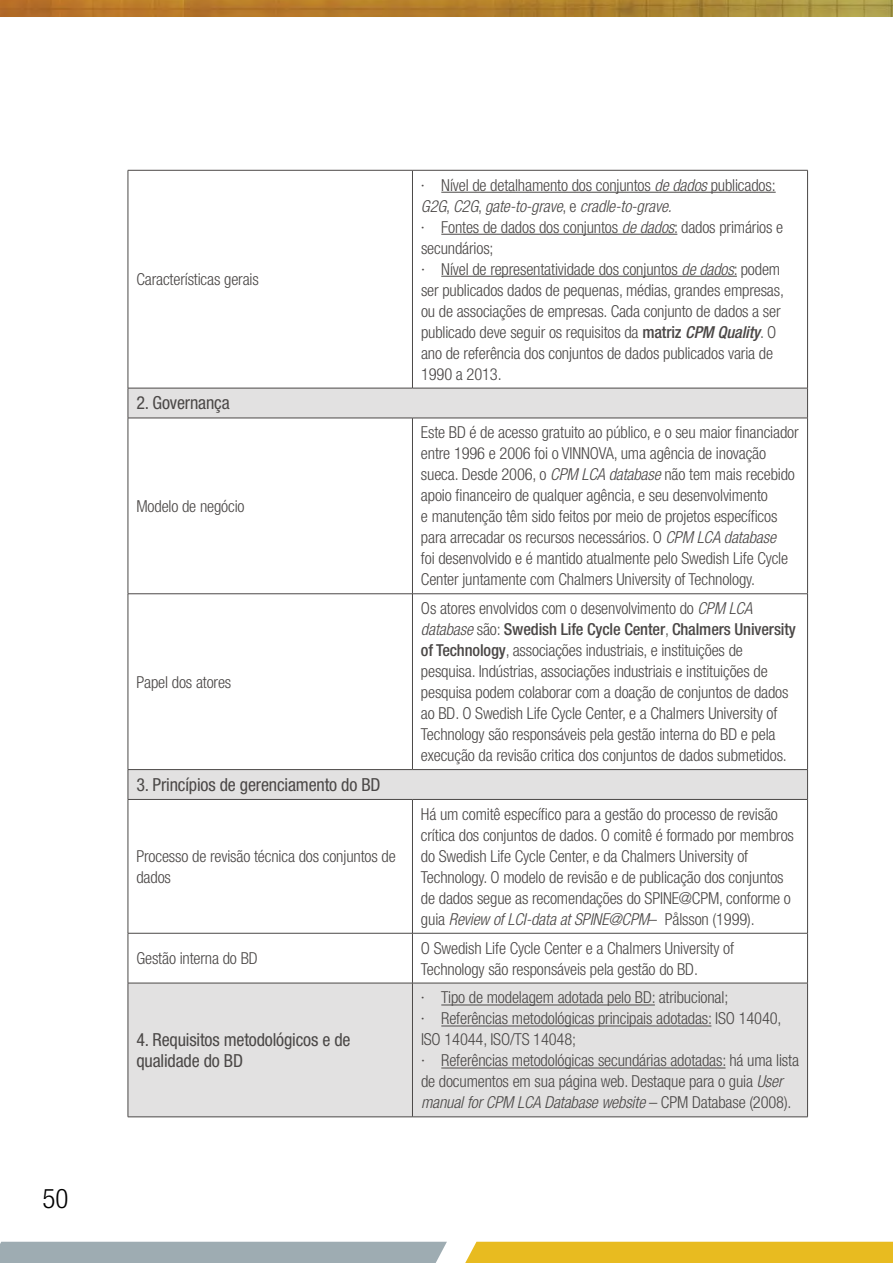
<style>
.page{position:relative;width:893px;height:1263px;background:#fff}
.page>*{position:absolute;margin:0;border:0;box-sizing:border-box;transform-origin:0 0}
.t1{font:300 condensed 27px "Helvetica Neue LT Std";color:#000}
.t2{font:condensed 18px/21px "Helvetica Neue LT Std";letter-spacing:-.01em;color:#4b4847}
.t3{font:300 condensed 16.5px/21px "Helvetica Neue LT Std";letter-spacing:-.01em;color:#4b4847}
.s1{font-style:italic}
.s2{font-weight:500}
.s3{font-weight:500;font-style:italic}
</style>
<div class="page">
<img style="left:0;top:0;width:893px;height:17px">
<div style="left:0;top:1242px;width:447px;height:21px;background:#9eacb2"></div>
<div style="left:465px;top:1242px;width:428px;height:21px;background:#e8bb20"></div>
<svg style="left:129px;top:389px;width:678px;height:727px"></svg>
<hr style="left:128px;top:170px;width:284px;height:1px;background:#4b4847">
<hr style="left:128px;top:170px;width:1px;height:218px;background:#4b4847">
<hr style="left:412px;top:170px;width:396px;height:1px;background:#4b4847">
<hr style="left:412px;top:170px;width:1px;height:218px;background:#4b4847">
<hr style="left:807px;top:170px;width:1px;height:218px;background:#4b4847">
<hr style="left:128px;top:388px;width:284px;height:1px;background:#4b4847">
<hr style="left:128px;top:388px;width:1px;height:30px;background:#4b4847">
<hr style="left:412px;top:388px;width:396px;height:1px;background:#4b4847">
<hr style="left:807px;top:388px;width:1px;height:30px;background:#4b4847">
<hr style="left:128px;top:418px;width:284px;height:1px;background:#4b4847">
<hr style="left:128px;top:418px;width:1px;height:176px;background:#4b4847">
<hr style="left:412px;top:418px;width:396px;height:1px;background:#4b4847">
<hr style="left:412px;top:418px;width:1px;height:176px;background:#4b4847">
<hr style="left:807px;top:418px;width:1px;height:176px;background:#4b4847">
<hr style="left:128px;top:593px;width:284px;height:1px;background:#4b4847">
<hr style="left:128px;top:594px;width:1px;height:175px;background:#4b4847">
<hr style="left:412px;top:593px;width:396px;height:1px;background:#4b4847">
<hr style="left:412px;top:594px;width:1px;height:175px;background:#4b4847">
<hr style="left:807px;top:594px;width:1px;height:175px;background:#4b4847">
<hr style="left:128px;top:769px;width:284px;height:1px;background:#4b4847">
<svg style="left:128px;top:770px;width:1px;height:29px"></svg>
<hr style="left:412px;top:769px;width:396px;height:1px;background:#4b4847">
<svg style="left:807px;top:770px;width:1px;height:29px"></svg>
<hr style="left:128px;top:799px;width:284px;height:1px;background:#4b4847">
<hr style="left:128px;top:800px;width:1px;height:133px;background:#4b4847">
<hr style="left:412px;top:799px;width:396px;height:1px;background:#4b4847">
<hr style="left:412px;top:800px;width:1px;height:133px;background:#4b4847">
<hr style="left:807px;top:800px;width:1px;height:133px;background:#4b4847">
<hr style="left:128px;top:933px;width:284px;height:1px;background:#4b4847">
<hr style="left:128px;top:933px;width:1px;height:50px;background:#4b4847">
<hr style="left:412px;top:933px;width:396px;height:1px;background:#4b4847">
<hr style="left:412px;top:933px;width:1px;height:50px;background:#4b4847">
<hr style="left:807px;top:933px;width:1px;height:50px;background:#4b4847">
<hr style="left:128px;top:983px;width:284px;height:1px;background:#4b4847">
<hr style="left:128px;top:983px;width:1px;height:134px;background:#4b4847">
<hr style="left:412px;top:983px;width:396px;height:1px;background:#4b4847">
<hr style="left:412px;top:983px;width:1px;height:134px;background:#4b4847">
<hr style="left:807px;top:983px;width:1px;height:134px;background:#4b4847">
<hr style="left:128px;top:1116px;width:284px;height:1px;background:#4b4847">
<hr style="left:412px;top:1116px;width:396px;height:1px;background:#4b4847">
<hr style="left:441px;top:192px;width:335px;height:1px;background:#4b4847">
<hr style="left:441px;top:234px;width:236px;height:1px;background:#4b4847">
<hr style="left:441px;top:276px;width:296px;height:1px;background:#4b4847">
<hr style="left:441px;top:1004px;width:214px;height:1px;background:#4b4847">
<hr style="left:441px;top:1025px;width:270px;height:1px;background:#4b4847">
<hr style="left:441px;top:1067px;width:285px;height:1px;background:#4b4847">
<h1 class="t1" style="left:43px;top:1182px;width:27px">50</h1>
<p class="t3" style="left:136px;top:269px;width:124px">Características gerais</p>
<p class="t2" style="left:136px;top:392px;width:95px">2. Governança</p>
<p class="t3" style="left:136px;top:495px;width:110px">Modelo de negócio</p>
<p class="t3" style="left:136px;top:671px;width:96px">Papel dos atores</p>
<p class="t2" style="left:136px;top:774px;width:246px">3. Princípios de gerenciamento do BD</p>
<p class="t3" style="left:136px;top:845px;width:261px">Processo de revisão técnica dos conjuntos de dados</p>
<p class="t3" style="left:421px;top:174px;width:365px">· Nível de detalhamento dos conjuntos <span class="s1">de dados</span> publicados:<br><span class="s1">G2G</span>, <span class="s1">C2G</span>, <span class="s1">gate-to-grave</span>, e <span class="s1">cradle-to-grave.<br></span>· Fontes de dados dos conjuntos <span class="s1">de dados</span>: dados primários e secundários;<br>· Nível de representatividade dos conjuntos <span class="s1">de dados</span>: podem ser publicados dados de pequenas, médias, grandes empresas, ou de associações de empresas. Cada conjunto de dados a ser publicado deve seguir os requisitos da <span class="s2">matriz</span> <span class="s3">CPM Quality</span>. O ano de referência dos conjuntos de dados publicados varia de 1990 a 2013.</p>
<p class="t3" style="left:421px;top:422px;width:379px">Este BD é de acesso gratuito ao público, e o seu maior financiador entre 1996 e 2006 foi o VINNOVA, uma agência de inovação sueca. Desde 2006, o <span class="s1">CPM LCA database</span> não tem mais recebido apoio financeiro de qualquer agência, e seu desenvolvimento<br>e manutenção têm sido feitos por meio de projetos específicos para arrecadar os recursos necessários. O <span class="s1">CPM LCA database<br></span>foi desenvolvido e é mantido atualmente pelo Swedish Life Cycle Center juntamente com Chalmers University of Technology.</p>
<p class="t3" style="left:421px;top:598px;width:376px">Os atores envolvidos com o desenvolvimento do <span class="s1">CPM LCA database</span> são: <span class="s2">Swedish Life Cycle Center</span>, <span class="s2">Chalmers University of Technology</span>, associações industriais, e instituições de pesquisa. Indústrias, associações industriais e instituições de pesquisa podem colaborar com a doação de conjuntos de dados ao BD. O Swedish Life Cycle Center, e a Chalmers University of Technology são responsáveis pela gestão interna do BD e pela execução da revisão critica dos conjuntos de dados submetidos.</p>
<p class="t3" style="left:421px;top:803px;width:375px">Há um comitê específico para a gestão do processo de revisão crítica dos conjuntos de dados. O comitê é formado por membros do Swedish Life Cycle Center, e da Chalmers University of Technology. O modelo de revisão e de publicação dos conjuntos de dados segue as recomendações do SPINE@CPM, conforme o guia <span class="s1">Review of LCI-data at SPINE@CPM</span>– Pålsson (1999).</p>
<p class="t3" style="left:136px;top:947px;width:123px">Gestão interna do BD</p>
<p class="t3" style="left:421px;top:937px;width:315px">O Swedish Life Cycle Center e a Chalmers University of<br>Technology são responsáveis pela gestão do BD.</p>
<p class="t2" style="left:136px;top:1029px;width:216px">4. Requisitos metodológicos e de qualidade do BD</p>
<p class="t3" style="left:421px;top:987px;width:380px">· Tipo de modelagem adotada pelo BD: atribucional;<br>· Referências metodológicas principais adotadas: ISO 14040, ISO 14044, ISO/TS 14048;<br>· Referências metodológicas secundárias adotadas: há uma lista de documentos em sua página web. Destaque para o guia <span class="s1">User manual for CPM LCA Database website</span> – CPM Database (2008).</p>
</div>
